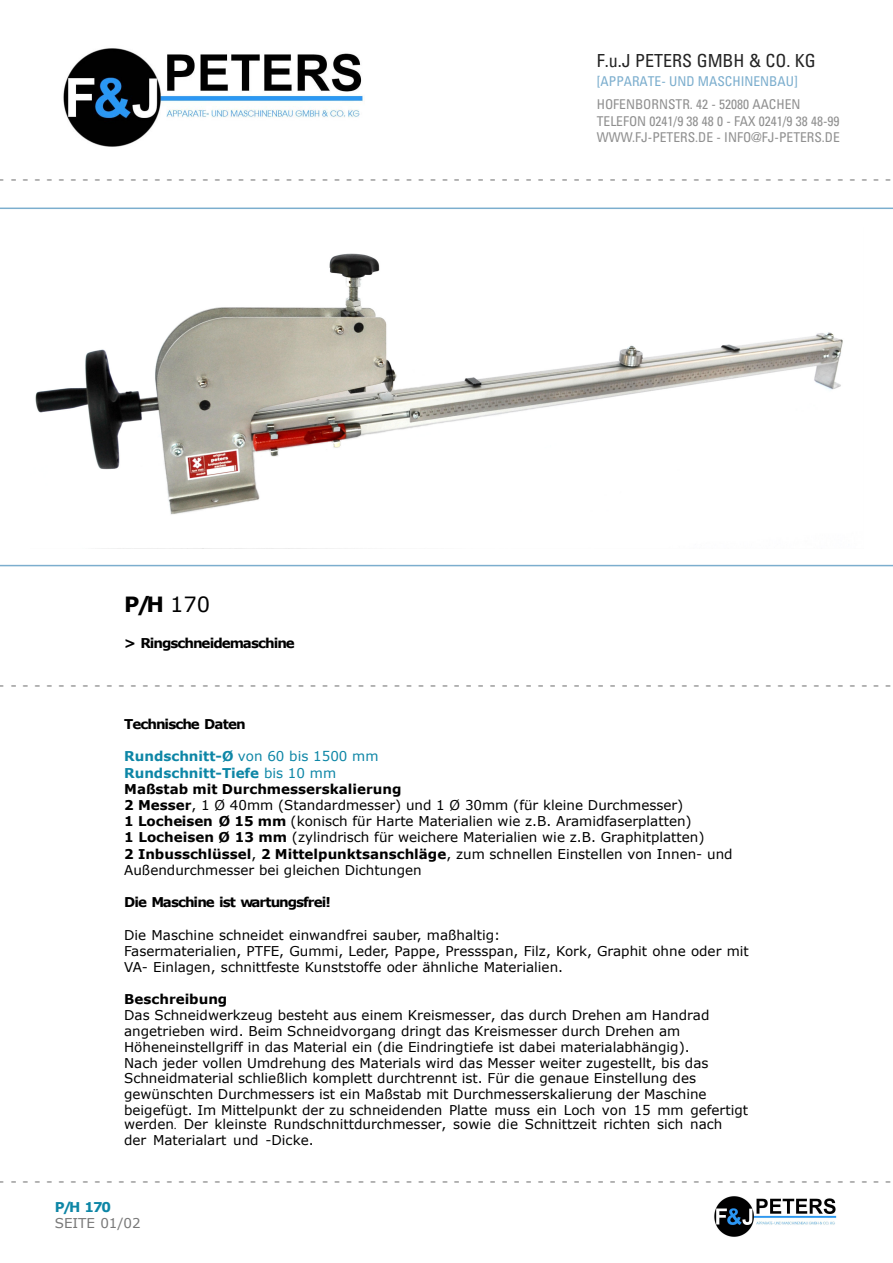
<style>
.page{position:relative;width:893px;height:1263px;background:#fff}
.page>*{position:absolute;margin:0;border:0;box-sizing:border-box;transform-origin:0 0}
.t1{font:700 21px "Verdana";color:#000}
.t2{font:condensed 18px "Univers";color:#252525}
.t3{font:13.5px/16.2px "Verdana";color:#000}
.t4{font:condensed 13.5px/16.5px "Univers";color:#909090}
.t5{font:700 13.5px "Verdana";letter-spacing:-.07em;color:#000}
.t6{font:condensed 13.5px "Univers";color:#7caece}
.t7{font:700 13.5px "Verdana";color:#000}
.t8{font:13.5px "Verdana";color:#787878}
.t9{font:700 13.5px "Verdana";color:#0d86a6}
.t10{font:9.45px "Verdana";color:#444}
.s1{font-family:"Univers 57 Condensed";font-stretch:normal}
.s2{font-weight:400}
.s3{font-weight:700;color:#0d86a6}
.s4{color:#0d86a6}
.s5{font-weight:700}
.s6{font-family:"Koz Min Pr 6 N"}
</style>
<div class="page">
<svg style="left:0;top:208px;width:893px;height:358px"></svg>
<img style="left:63px;top:48px;width:300px;height:99px">
<img style="left:714px;top:1196px;width:123px;height:41px">
<h2 class="t2" style="left:597px;top:54px;width:220px">F<span class="s1">.u.</span>J PETERS GMBH &amp; CO. KG</h2>
<p class="t6" style="left:597px;top:76px;width:202px">[APPARATE- UND MASCHINENBAU]</p>
<p class="t4" style="left:597px;top:98px;width:245px">HOFENBORNSTR. 42 - 52080 AACHEN<br>TELEFON 0241/9 38 48 0 - FAX 0241/9 38 48-99<br>WWW.FJ-PETERS.DE - INFO@FJ-PETERS.DE</p>
<p class="t10" style="left:-1px;top:174px;width:894px">–––––––––––––––––––––––––––––––––––––––––––––––––––––––––––––––––––––––––––</p>
<h1 class="t1" style="left:124px;top:591px;width:88px">P/H <span class="s2">170</span></h1>
<p class="t5" style="left:124px;top:634px;width:172px">&gt; Ringschneidemaschine</p>
<p class="t10" style="left:-1px;top:680px;width:894px">–––––––––––––––––––––––––––––––––––––––––––––––––––––––––––––––––––––––––––</p>
<p class="t5" style="left:124px;top:715px;width:123px">Technische Daten</p>
<p class="t3" style="left:124px;top:748px;width:610px"><span class="s3">Rundschnitt-Ø</span> <span class="s4">von 60 bis 1500 mm<br></span><span class="s3">Rundschnitt-Tiefe</span> <span class="s4">bis 10 mm<br></span><span class="s5">Maßstab mit Durchmesserskalierung<br>2 Messer</span>, 1 Ø 40mm (Standardmesser) und 1 Ø 30mm (für kleine Durchmesser)<br><span class="s5">1 Locheisen Ø 15 mm</span> (konisch für Harte Materialien wie z.B. Aramidfaserplatten)<br><span class="s5">1 Locheisen Ø 13 mm</span> (zylindrisch für weichere Materialien wie z.B. Graphitplatten)<br><span class="s5">2 Inbusschlüssel</span>, <span class="s5">2 Mittelpunktsanschläge</span>, zum schnellen Einstellen von Innen- und Außendurchmesser bei gleichen Dichtungen</p>
<p class="t5" style="left:124px;top:893px;width:208px">Die Maschine ist wartungsfrei!</p>
<p class="t3" style="left:124px;top:926px;width:626px">Die Maschine schneidet einwandfrei sauber, maßhaltig:<br>Fasermaterialien, PTFE, Gummi, Leder, Pappe, Pressspan, Filz, Kork, Graphit ohne oder mit<br>VA- Einlagen, schnittfeste Kunststoffe oder ähnliche Materialien.</p>
<p class="t7" style="left:124px;top:991px;width:105px">Beschreibung</p>
<p class="t3" style="left:124px;top:1007px;width:625px">Das Schneidwerkzeug besteht aus einem Kreismesser, das durch Drehen am Handrad angetrieben wird. Beim Schneidvorgang dringt das Kreismesser durch Drehen am Höheneinstellgriff in das Material ein (die Eindringtiefe ist dabei materialabhängig).<br>Nach jeder vollen Umdrehung des Materials wird das Messer weiter zugestellt, bis das Schneidmaterial schließlich komplett durchtrennt ist. Für die genaue Einstellung des gewünschten Durchmessers ist ein Maßstab mit Durchmesserskalierung der Maschine beigefügt. Im Mittelpunkt der zu schneidenden Platte muss ein Loch von 15 mm gefertigt</p>
<p class="t3" style="left:124px;top:1116px;width:600px">werden<span class="s6">.</span> Der kleinste Rundschnittdurchmesser, sowie die Schnittzeit richten sich nach der Materialart und -Dicke.</p>
<p class="t10" style="left:-1px;top:1175px;width:894px">–––––––––––––––––––––––––––––––––––––––––––––––––––––––––––––––––––––––––––</p>
<p class="t9" style="left:55px;top:1199px;width:58px">P/H 170</p>
<p class="t8" style="left:55px;top:1215px;width:87px">SEITE 01/02</p>
</div>
